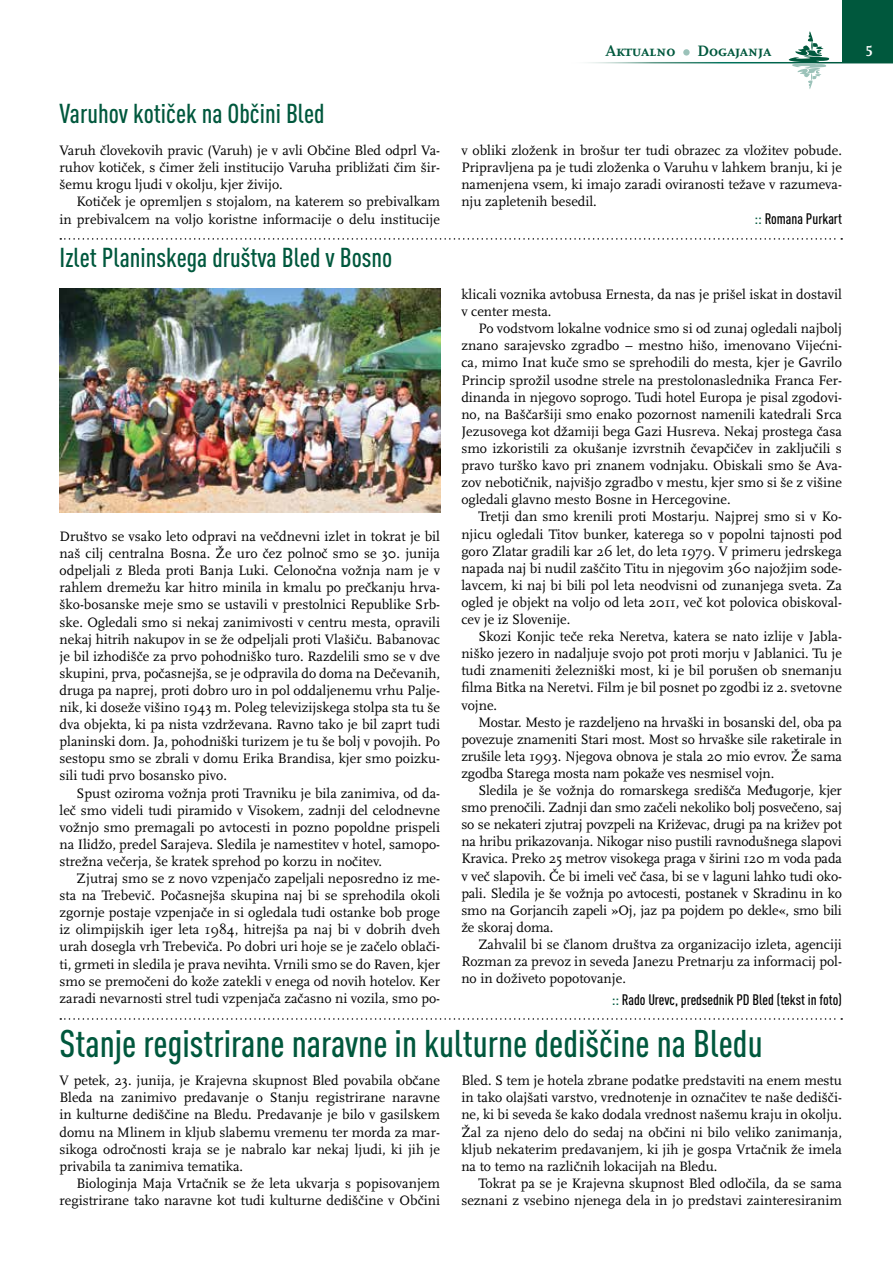
<style>
.page{position:relative;width:893px;height:1263px;background:#fff}
.page>*{position:absolute;margin:0;border:0;box-sizing:border-box;transform-origin:0 0}
.t1{font:500 condensed 38.1px "DIN Pro";color:#00583d}
.t2{font:500 condensed 27px "DIN Pro";color:#00583d}
.t3{font:700 15.75px "Scala Caps CE";color:#00583d}
.t4{font:500 condensed 15px "DIN Pro";color:#000}
.t5{font:700 15px "Scala Caps CE";color:#fff}
.t6{font:14.25px/17.1px "Scala CE";color:#000;text-align:justify}
.s1{color:#00583d}
</style>
<div class="page">
<svg style="left:60px;top:238px;width:782px;height:2px"></svg>
<svg style="left:60px;top:1018px;width:782px;height:2px"></svg>
<div style="left:842px;top:0;width:51px;height:63px;background:#00583d"></div>
<hr style="left:563px;top:62px;width:330px;height:1px;background:#fff">
<svg style="left:787px;top:31px;width:43px;height:58px"></svg>
<div style="left:683px;top:49px;width:7px;height:7px;background:#9bc2b9;border-radius:50%"></div>
<img style="left:60px;top:289px;width:380px;height:223px">
<h2 class="t2" style="left:60px;top:93px;width:267px">Varuhov kotiček na Občini Bled</h2>
<p class="t6" style="left:60px;top:142px;width:382px">Varuh človekovih pravic (Varuh) je v avli Občine Bled odprl Va&shy;ruhov kotiček, s čimer želi institucijo Varuha približati čim šir&shy;šemu krogu ljudi v okolju, kjer živijo.</p>
<p class="t6" style="left:60px;top:193px;width:382px;text-align:right">Kotiček je opremljen s stojalom, na katerem so prebivalkam<br>in prebivalcem na voljo koristne informacije o delu institucije</p>
<h2 class="t2" style="left:60px;top:237px;width:334px">Izlet Planinskega društva Bled v Bosno</h2>
<p class="t3" style="left:605px;top:42px;width:71px">Aktualno</p>
<p class="t3" style="left:697px;top:42px;width:75px">Dogajanja</p>
<p class="t5" style="left:865px;top:43px;width:9px">5</p>
<p class="t6" style="left:461px;top:142px;width:382px">v obliki zloženk in brošur ter tudi obrazec za vložitev pobude.<br>Pripravljena pa je tudi zloženka o Varuhu v lahkem branju, ki je namenjena vsem, ki imajo zaradi oviranosti težave v razumeva&shy;nju zapletenih besedil.</p>
<p class="t4" style="left:755px;top:208px;width:89px"><span class="s1">:::</span> Romana Purkart</p>
<p class="t6" style="left:461px;top:286px;width:382px">klicali voznika avtobusa Ernesta, da nas je prišel iskat in dostavil v center mesta.</p>
<p class="t6" style="left:461px;top:320px;width:382px;text-indent:17px">Po vodstvom lokalne vodnice smo si od zunaj ogledali najbolj znano sarajevsko zgradbo – mestno hišo, imenovano Vijećni&shy;ca, mimo Inat kuče smo se sprehodili do mesta, kjer je Gavrilo Princip sprožil usodne strele na prestolonaslednika Franca Fer&shy;dinanda in njegovo soprogo. Tudi hotel Europa je pisal zgodovi&shy;no, na Baščaršiji smo enako pozornost namenili katedrali Srca Jezusovega kot džamiji bega Gazi Husreva. Nekaj prostega časa smo izkoristili za okušanje izvrstnih čevapčičev in zaključili s pravo turško kavo pri znanem vodnjaku. Obiskali smo še Ava&shy;zov nebotičnik, najvišjo zgradbo v mestu, kjer smo si še z višine ogledali glavno mesto Bosne in Hercegovine.</p>
<p class="t6" style="left:461px;top:508px;width:382px;text-indent:17px">Tretji dan smo krenili proti Mostarju. Najprej smo si v Ko&shy;njicu ogledali Titov bunker, katerega so v popolni tajnosti pod goro Zlatar gradili kar 26 let, do leta 1979. V primeru jedrskega napada naj bi nudil zaščito Titu in njegovim 360 najožjim sode&shy;lavcem, ki naj bi bili pol leta neodvisni od zunanjega sveta. Za ogled je objekt na voljo od leta 2011, več kot polovica obiskoval&shy;cev je iz Slovenije.</p>
<p class="t6" style="left:461px;top:628px;width:382px;text-indent:17px">Skozi Konjic teče reka Neretva, katera se nato izlije v Jabla&shy;niško jezero in nadaljuje svojo pot proti morju v Jablanici. Tu je tudi znameniti železniški most, ki je bil porušen ob snemanju filma Bitka na Neretvi. Film je bil posnet po zgodbi iz 2. svetovne vojne.</p>
<p class="t6" style="left:461px;top:714px;width:382px;text-indent:17px">Mostar. Mesto je razdeljeno na hrvaški in bosanski del, oba pa povezuje znameniti Stari most. Most so hrvaške sile raketirale in zrušile leta 1993. Njegova obnova je stala 20 mio evrov. Že sama zgodba Starega mosta nam pokaže ves nesmisel vojn.</p>
<p class="t6" style="left:461px;top:782px;width:382px;text-indent:17px">Sledila je še vožnja do romarskega središča Međugorje, kjer smo prenočili. Zadnji dan smo začeli nekoliko bolj posvečeno, saj so se nekateri zjutraj povzpeli na Križevac, drugi pa na križev pot na hribu prikazovanja. Nikogar niso pustili ravnodušnega slapovi Kravica. Preko 25 metrov visokega praga v širini 120 m voda pada v več slapovih. Če bi imeli več časa, bi se v laguni lahko tudi oko&shy;pali. Sledila je še vožnja po avtocesti, postanek v Skradinu in ko smo na Gorjancih zapeli »Oj, jaz pa pojdem po dekle«, smo bili že skoraj doma.</p>
<p class="t6" style="left:461px;top:936px;width:382px;text-indent:17px">Zahvalil bi se članom društva za organizacijo izleta, agenciji Rozman za prevoz in seveda Janezu Pretnarju za informacij pol&shy;no in doživeto popotovanje.</p>
<p class="t4" style="left:612px;top:989px;width:232px"><span class="s1">:::</span> Rado Urevc, predsednik PD Bled (tekst in foto)</p>
<h1 class="t1" style="left:60px;top:1015px;width:705px">Stanje registrirane naravne in kulturne dediščine na Bledu</h1>
<p class="t6" style="left:60px;top:1072px;width:382px">V petek, 23. junija, je Krajevna skupnost Bled povabila občane Bleda na zanimivo predavanje o Stanju registrirane naravne in kulturne dediščine na Bledu. Predavanje je bilo v gasilskem domu na Mlinem in kljub slabemu vremenu ter morda za mar&shy;sikoga odročnosti kraja se je nabralo kar nekaj ljudi, ki jih je privabila ta zanimiva tematika.</p>
<p class="t6" style="left:60px;top:1175px;width:382px;text-align:right">Biologinja Maja Vrtačnik se že leta ukvarja s popisovanjem registrirane tako naravne kot tudi kulturne dediščine v Občini</p>
<p class="t6" style="left:60px;top:528px;width:382px">Društvo se vsako leto odpravi na večdnevni izlet in tokrat je bil naš cilj centralna Bosna. Že uro čez polnoč smo se 30. junija odpeljali z Bleda proti Banja Luki. Celonočna vožnja nam je v rahlem dremežu kar hitro minila in kmalu po prečkanju hrva&shy;ško-bosanske meje smo se ustavili v prestolnici Republike Srb&shy;ske. Ogledali smo si nekaj zanimivosti v centru mesta, opravili nekaj hitrih nakupov in se že odpeljali proti Vlašiču. Babanovac je bil izhodišče za prvo pohodniško turo. Razdelili smo se v dve skupini, prva, počasnejša, se je odpravila do doma na Dečevanih, druga pa naprej, proti dobro uro in pol oddaljenemu vrhu Palje&shy;nik, ki doseže višino 1943 m. Poleg televizijskega stolpa sta tu še dva objekta, ki pa nista vzdrževana. Ravno tako je bil zaprt tudi planinski dom. Ja, pohodniški turizem je tu še bolj v povojih. Po sestopu smo se zbrali v domu Erika Brandisa, kjer smo poizku&shy;sili tudi prvo bosansko pivo.</p>
<p class="t6" style="left:60px;top:785px;width:382px;text-indent:17px">Spust oziroma vožnja proti Travniku je bila zanimiva, od da&shy;leč smo videli tudi piramido v Visokem, zadnji del celodnevne vožnjo smo premagali po avtocesti in pozno popoldne prispeli na Ilidžo, predel Sarajeva. Sledila je namestitev v hotel, samopo&shy;strežna večerja, še kratek sprehod po korzu in nočitev.</p>
<p class="t6" style="left:60px;top:870px;width:382px;text-indent:17px">Zjutraj smo se z novo vzpenjačo zapeljali neposredno iz me&shy;sta na Trebevič. Počasnejša skupina naj bi se sprehodila okoli zgornje postaje vzpenjače in si ogledala tudi ostanke bob proge iz olimpijskih iger leta 1984, hitrejša pa naj bi v dobrih dveh urah dosegla vrh Trebeviča. Po dobri uri hoje se je začelo oblači&shy;ti, grmeti in sledila je prava nevihta. Vrnili smo se do Raven, kjer smo se premočeni do kože zatekli v enega od novih hotelov. Ker zaradi nevarnosti strel tudi vzpenjača začasno ni vozila, smo po-</p>
<p class="t6" style="left:461px;top:1072px;width:382px">Bled. S tem je hotela zbrane podatke predstaviti na enem mestu in tako olajšati varstvo, vrednotenje in označitev te naše dedišči&shy;ne, ki bi seveda še kako dodala vrednost našemu kraju in okolju.<br>Žal za njeno delo do sedaj na občini ni bilo veliko zanimanja, kljub nekaterim predavanjem, ki jih je gospa Vrtačnik že imela na to temo na različnih lokacijah na Bledu.</p>
<p class="t6" style="left:461px;top:1175px;width:382px;text-align:right">Tokrat pa se je Krajevna skupnost Bled odločila, da se sama seznani z vsebino njenega dela in jo predstavi zainteresiranim</p>
</div>
